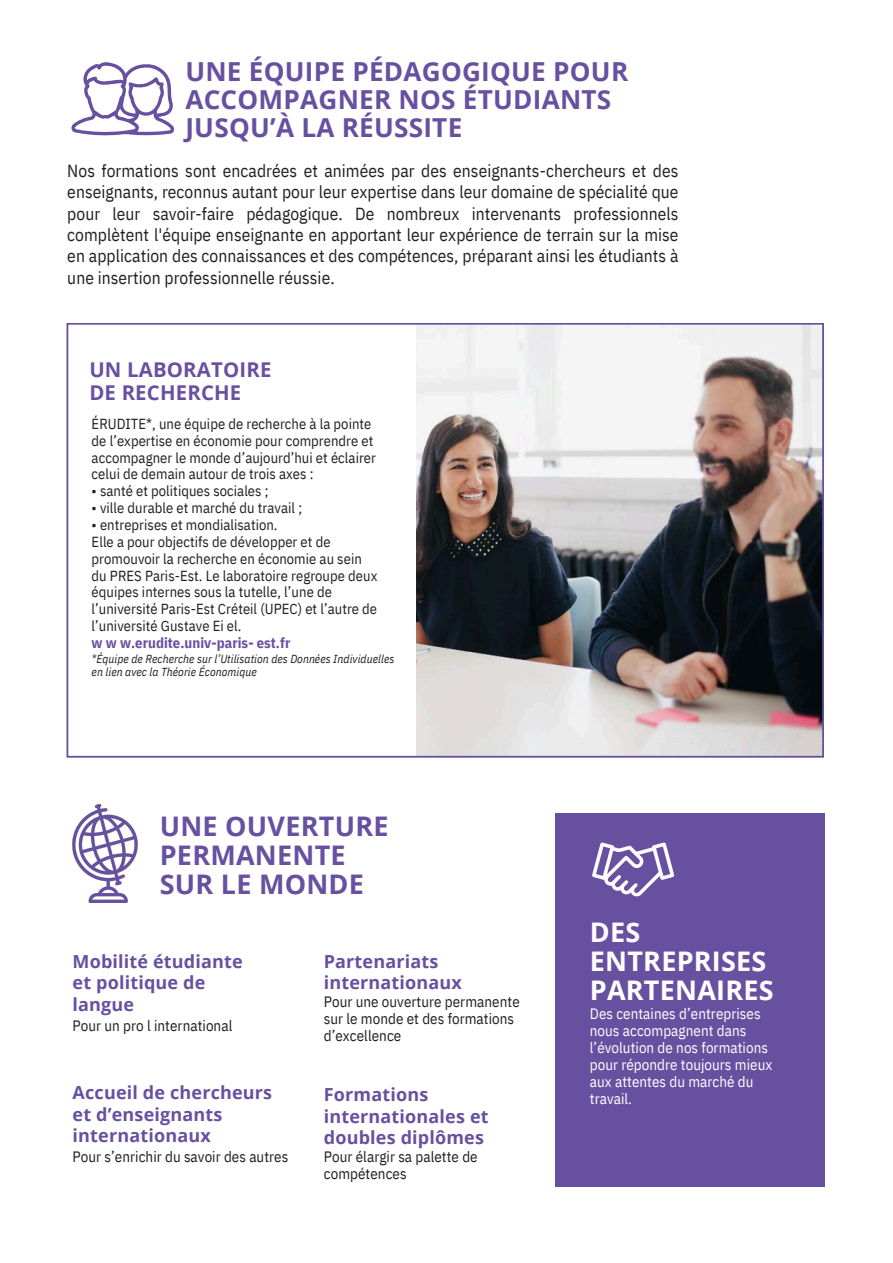
<style>
.page{position:relative;width:893px;height:1263px;background:#fff}
.page>*{position:absolute;margin:0;border:0;box-sizing:border-box;transform-origin:0 0}
.t1{font:700 27px/29.2px "Open Sans";letter-spacing:.01em;color:#6850a1}
.t2{font:700 27px/29.2px "Open Sans";letter-spacing:.01em;color:#fff}
.t3{font:700 26.17px/28.1px "Open Sans";letter-spacing:.01em;color:#6850a1}
.t4{font:700 20.33px/23.6px "Open Sans";letter-spacing:.01em;color:#6850a1}
.t5{font:700 18px/21.4px "Open Sans";letter-spacing:.01em;color:#6850a1}
.t6{font:17.48px/21.4px "IBM Plex Sans Cond";letter-spacing:.005em;color:#231f20;text-align:justify}
.t7{font:15px/16.9px "IBM Plex Sans Cond";letter-spacing:.005em;color:#231f20}
.t8{font:15px/16.9px "IBM Plex Sans Cond";letter-spacing:.005em;color:#fff}
.t9{font:14.55px/16.9px "IBM Plex Sans Cond";letter-spacing:.005em;color:#231f20}
.t10{font:italic 11.62px/13.5px "IBM Plex Sans Cond";letter-spacing:.005em;color:#231f20}
.s1{font-weight:700;color:#6850a1}
</style>
<div class="page">
<svg style="left:75px;top:66px;width:96px;height:66px"></svg>
<img style="left:73px;top:805px;width:65px;height:97px">
<svg style="left:66px;top:323px;width:758px;height:435px"></svg>
<div style="left:555px;top:813px;width:269px;height:374px;background:#6850a1"></div>
<svg style="left:592px;top:842px;width:82px;height:54px"></svg>
<h2 class="t3" style="left:185px;top:57px;width:444px">UNE ÉQUIPE PÉDAGOGIQUE POUR<br>ACCOMPAGNER NOS ÉTUDIANTS<br>JUSQU’À LA RÉUSSITE</h2>
<p class="t6" style="left:67px;top:160px;width:613px">Nos formations sont encadrées et animées par des enseignants-chercheurs et des enseignants, reconnus autant pour leur expertise dans leur domaine de spécialité que pour leur savoir-faire pédagogique. De nombreux intervenants professionnels complètent l'équipe enseignante en apportant leur expérience de terrain sur la mise en application des connaissances et des compétences, préparant ainsi les étudiants à une insertion professionnelle réussie.</p>
<p class="t4" style="left:89px;top:357px;width:184px">UN LABORATOIRE<br>DE RECHERCHE</p>
<p class="t9" style="left:92px;top:415px;width:286px">ÉRUDITE*, une équipe de recherche à la pointe de l’expertise en économie pour comprendre et accompagner le monde d’aujourd’hui et éclairer celui de demain autour de trois axes :</p>
<p class="t9" style="left:92px;top:482px;width:178px">• santé et politiques sociales ;</p>
<p class="t9" style="left:92px;top:499px;width:212px">• ville durable et marché du travail ;</p>
<p class="t9" style="left:92px;top:516px;width:287px">• entreprises et mondialisation.<br>Elle a pour objectifs de développer et de promouvoir la recherche en économie au sein du PRES Paris-Est. Le laboratoire regroupe deux équipes internes sous la tutelle, l’une de l’université Paris-Est Créteil (UPEC) et l’autre de l’université Gustave Ei el.<br><span class="s1">w w w.erudite.univ-paris- est.fr</span></p>
<p class="t10" style="left:92px;top:652px;width:304px">*Équipe de Recherche sur l’Utilisation des Données Individuelles en lien avec la Théorie Économique</p>
<h1 class="t1" style="left:160px;top:811px;width:230px">UNE OUVERTURE<br>PERMANENTE<br>SUR LE MONDE</h1>
<p class="t5" style="left:73px;top:950px;width:172px">Mobilité étudiante et politique de langue</p>
<p class="t7" style="left:73px;top:1017px;width:161px">Pour un pro l international</p>
<h3 class="t5" style="left:73px;top:1082px;width:201px">Accueil de chercheurs et d’enseignants internationaux</h3>
<h3 class="t7" style="left:73px;top:1148px;width:217px">Pour s’enrichir du savoir des autres</h3>
<h3 class="t5" style="left:324px;top:950px;width:140px">Partenariats internationaux</h3>
<p class="t7" style="left:324px;top:993px;width:197px">Pour une ouverture permanente sur le monde et des formations d’excellence</p>
<p class="t5" style="left:324px;top:1083px;width:166px">Formations internationales et doubles diplômes</p>
<p class="t7" style="left:324px;top:1148px;width:155px">Pour élargir sa palette de compétences</p>
<h3 class="t2" style="left:590px;top:916px;width:185px">DES<br>ENTREPRISES<br>PARTENAIRES</h3>
<p class="t8" style="left:590px;top:1005px;width:184px">Des centaines d’entreprises nous accompagnent dans l’évolution de nos formations pour répondre toujours mieux aux attentes du marché du travail.</p>
</div>
